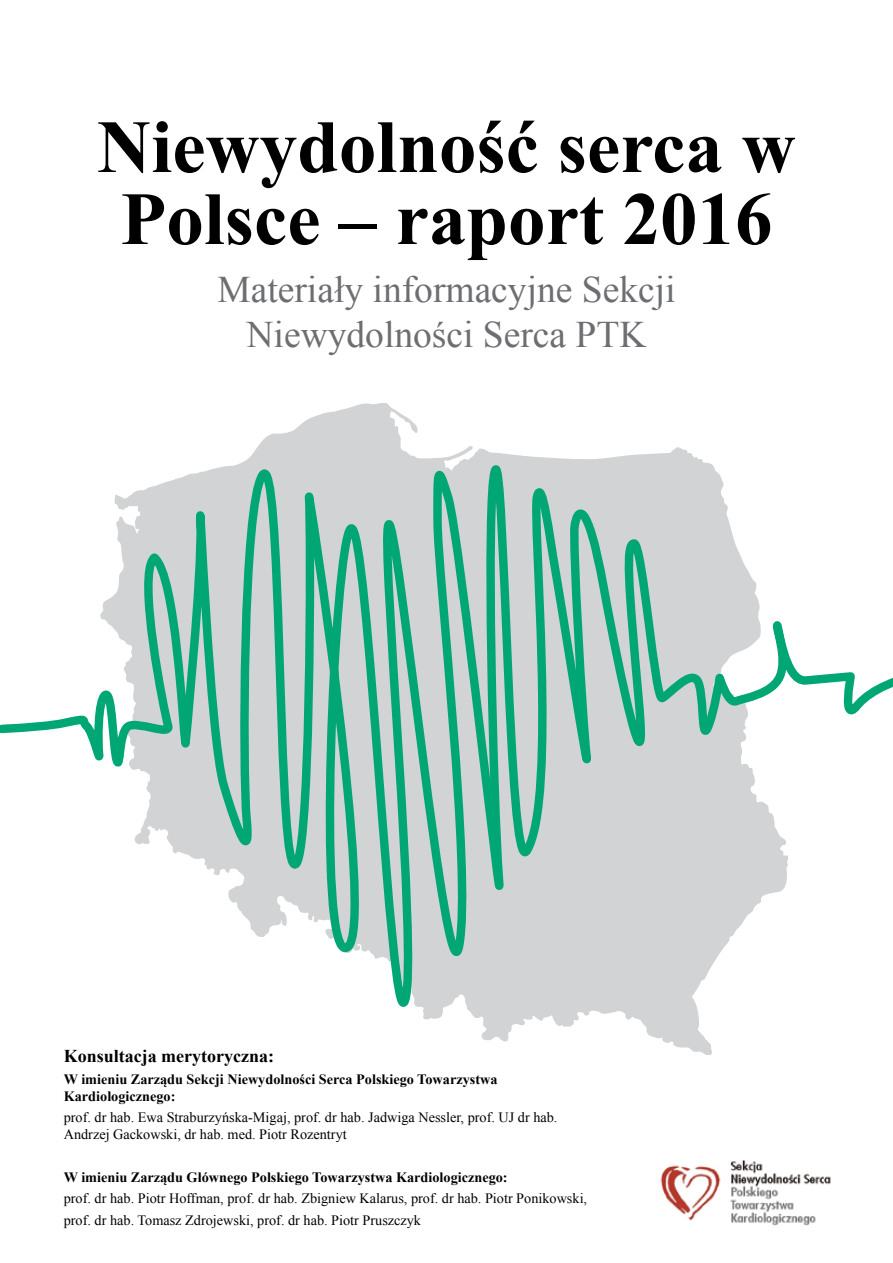
<style>
.page{position:relative;width:893px;height:1263px;background:#fff}
.page>*{position:absolute;margin:0;border:0;box-sizing:border-box;transform-origin:0 0}
.t1{font:700 75px/72px "Times New Roman";color:#000;text-align:center}
.t2{font:37.5px/45px "Times New Roman";color:#6d6e71;text-align:center}
.t3{font:700 18px "Times New Roman";color:#000}
.t4{font:14.25px/17.1px "Times New Roman";color:#000}
.t5{font:700 14.25px/17.1px "Times New Roman";color:#000}
</style>
<div class="page">
<svg style="left:250px;top:403px;width:462px;height:652px"></svg>
<svg style="left:0;top:457px;width:893px;height:584px"></svg>
<img style="left:660px;top:1160px;width:171px;height:66px">
<h1 class="t1" style="left:97px;top:109px;width:700px">Niewydolność serca w<br>Polsce – raport 2016</h1>
<h2 class="t2" style="left:217px;top:266px;width:460px">Materiały informacyjne Sekcji<br>Niewydolności Serca PTK</h2>
<p class="t3" style="left:64px;top:1044px;width:212px">Konsultacja merytoryczna:</p>
<p class="t5" style="left:64px;top:1070px;width:435px">W imieniu Zarządu Sekcji Niewydolności Serca Polskiego Towarzystwa<br>Kardiologicznego:</p>
<p class="t4" style="left:64px;top:1109px;width:495px">prof. dr hab. Ewa Straburzyńska-Migaj, prof. dr hab. Jadwiga Nessler, prof. UJ dr hab.<br>Andrzej Gackowski, dr hab. med. Piotr Rozentryt</p>
<p class="t5" style="left:64px;top:1168px;width:445px">W imieniu Zarządu Głównego Polskiego Towarzystwa Kardiologicznego:</p>
<p class="t4" style="left:64px;top:1188px;width:525px;line-height:21.3px">prof. dr hab. Piotr Hoffman, prof. dr hab. Zbigniew Kalarus, prof. dr hab. Piotr Ponikowski, prof. dr hab. Tomasz Zdrojewski, prof. dr hab. Piotr Pruszczyk</p>
</div>
